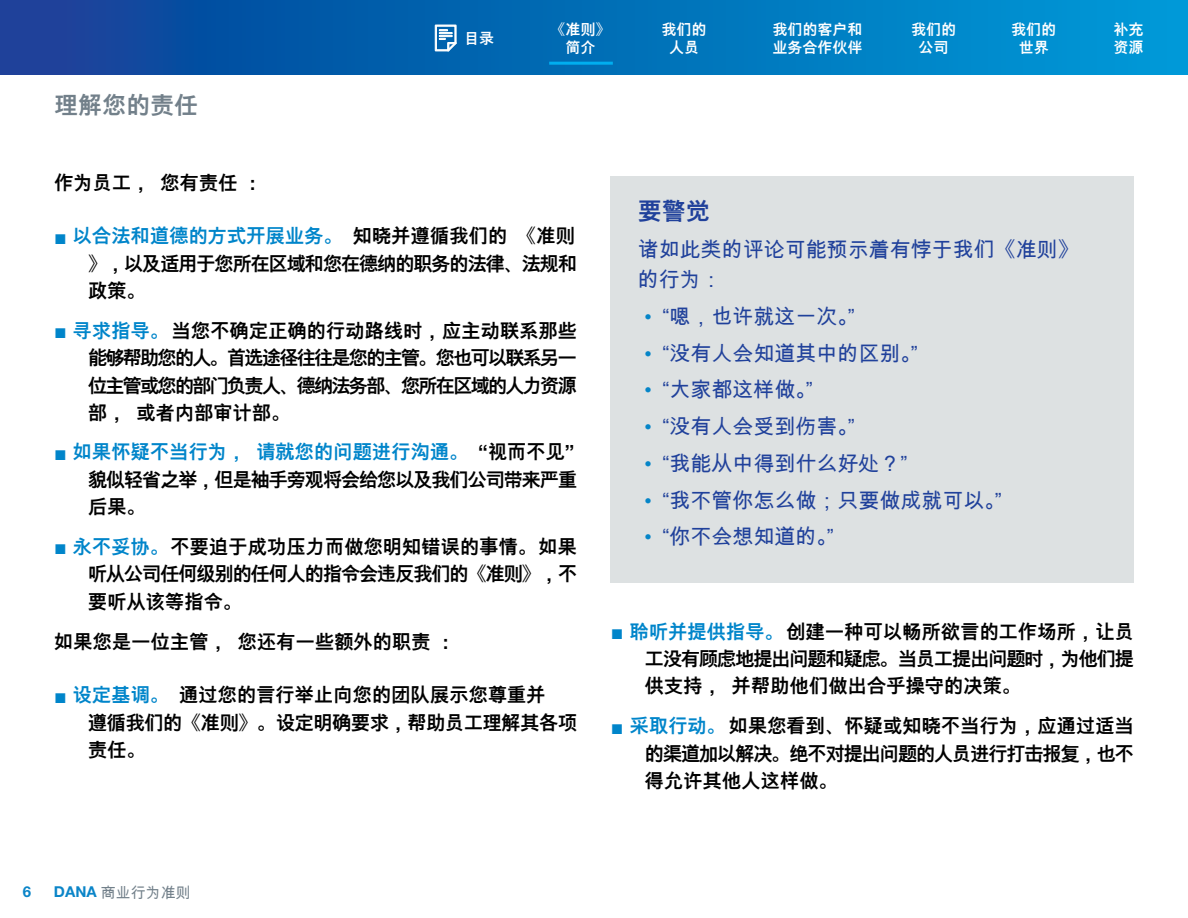
<style>
.page{position:relative;width:1188px;height:918px;background:#fff}
.page>*{position:absolute;margin:0;border:0;box-sizing:border-box;transform-origin:0 0}
.t1{font:700 24px "Arial Unicode MS";color:#72808a}
.t2{font:700 24px "Arial Unicode MS";color:#20419b}
.t3{font:21px/30px "Arial Unicode MS";color:#20419b}
.t4{font:700 19.5px/27.5px "Arial Unicode MS";letter-spacing:-.035em;color:#000;text-align:justify}
.t5{font:700 19.5px/27.5px "Arial Unicode MS";letter-spacing:-.075em;color:#000}
.t6{font:700 19.5px/27.5px "Arial Unicode MS";letter-spacing:-.01em;color:#000}
.t7{font:700 15px/18px "Arial Unicode MS";color:#fff;text-align:center}
.t8{font:15px "Arial Unicode MS";color:#72808a}
.t9{font:700 15px "Helvetica Neue LT Pro";color:#0b85c8}
.s1{font-family:"Arial";font-weight:400;font-size:21px;color:#0085ca}
.s2{color:#0085ca}
.s3{color:#0585c8}
.s4{font-family:"Helvetica Neue LT Pro";font-weight:700;color:#0b85c8}
</style>
<div class="page">
<svg style="left:0;top:0;width:1188px;height:75px;background:#036cb6"></svg>
<svg style="left:435px;top:24px;width:22px;height:28px"></svg>
<hr style="left:549px;top:62px;width:64px;height:3px;background:#00aeef">
<div style="left:611px;top:176px;width:523px;height:69px;background:#dde1e2"></div>
<div style="left:611px;top:229px;width:523px;height:96px;background:#dde1e2"></div>
<div style="left:611px;top:295px;width:523px;height:67px;background:#dde1e2"></div>
<div style="left:611px;top:332px;width:523px;height:67px;background:#dde1e2"></div>
<div style="left:611px;top:369px;width:523px;height:66px;background:#dde1e2"></div>
<div style="left:611px;top:406px;width:523px;height:66px;background:#dde1e2"></div>
<div style="left:611px;top:442px;width:523px;height:67px;background:#dde1e2"></div>
<div style="left:611px;top:479px;width:523px;height:67px;background:#dde1e2"></div>
<div style="left:611px;top:516px;width:523px;height:66px;background:#dde1e2"></div>
<p class="t1" style="left:54px;top:88px;width:145px">理解您的责任</p>
<p class="t7" style="left:464px;top:30px;width:31px">目录</p>
<p class="t7" style="left:551px;top:21px;width:61px">《准则》简介</p>
<p class="t7" style="left:662px;top:21px;width:46px">我们的人员</p>
<p class="t7" style="left:772px;top:21px;width:91px;text-align:left">我们的客户和业务合作伙伴</p>
<p class="t7" style="left:911px;top:21px;width:46px">我们的公司</p>
<p class="t7" style="left:1011px;top:21px;width:46px">我们的世界</p>
<p class="t7" style="left:1114px;top:21px;width:31px;text-align:left">补充资源</p>
<p class="t6" style="left:54px;top:170px;width:209px">作为员工，您有责任：</p>
<p class="t5" style="left:88px;top:223px;width:491px;text-indent:-34px"><span class="s1">■</span> <span class="s2">以合法和道德的方式开展业务。</span>知晓并遵循我们的《准则》，以及适用于您所在区域和您在德纳的职务的法律、法规和政策。</p>
<p class="t4" style="left:88px;top:318px;width:491px;text-indent:-34px"><span class="s1">■</span> <span class="s2">寻求指导。</span>当您不确定正确的行动路线时，应主动联系那些能够帮助您的人。首选途径往往是您的主管。您也可以联系另一位主管或您的部门负责人、德纳法务部、您所在区域的人力资源部，或者内部审计部。</p>
<p class="t5" style="left:88px;top:439px;width:491px;text-indent:-34px"><span class="s1">■</span> <span class="s2">如果怀疑不当行为，请就您的问题进行沟通。</span> “视而不见”貌似轻省之举，但是袖手旁观将会给您以及我们公司带来严重后果。</p>
<p class="t4" style="left:88px;top:534px;width:491px;text-indent:-34px"><span class="s1">■</span> <span class="s2">永不妥协。</span>不要迫于成功压力而做您明知错误的事情。如果听从公司任何级别的任何人的指令会违反我们的《准则》，不要听从该等指令。</p>
<p class="t6" style="left:54px;top:629px;width:402px">如果您是一位主管，您还有一些额外的职责：</p>
<p class="t6" style="left:88px;top:682px;width:491px;text-indent:-34px"><span class="s1">■</span> <span class="s2">设定基调。</span>通过您的言行举止向您的团队展示您尊重并<br>遵循我们的《准则》。设定明确要求，帮助员工理解其各项责任。</p>
<p class="t2" style="left:638px;top:194px;width:73px">要警觉</p>
<p class="t3" style="left:638px;top:234px;width:442px">诸如此类的评论可能预示着有悖于我们《准则》的行为：</p>
<p class="t3" style="left:645px;top:301px;width:215px"><span class="s3">•</span> “嗯，也许就这一次。”</p>
<p class="t3" style="left:645px;top:338px;width:278px"><span class="s3">•</span> “没有人会知道其中的区别。”</p>
<p class="t3" style="left:645px;top:375px;width:173px"><span class="s3">•</span> “大家都这样做。”</p>
<p class="t3" style="left:645px;top:411px;width:215px"><span class="s3">•</span> “没有人会受到伤害。”</p>
<p class="t3" style="left:645px;top:448px;width:264px"><span class="s3">•</span> “我能从中得到什么好处？”</p>
<p class="t3" style="left:645px;top:485px;width:362px"><span class="s3">•</span> “我不管你怎么做；只要做成就可以。”</p>
<p class="t3" style="left:645px;top:522px;width:194px"><span class="s3">•</span> “你不会想知道的。”</p>
<p class="t4" style="left:645px;top:619px;width:491px;text-indent:-34px"><span class="s1">■</span> <span class="s2">聆听并提供指导。</span>创建一种可以畅所欲言的工作场所，让员工没有顾虑地提出问题和疑虑。当员工提出问题时，为他们提供支持，并帮助他们做出合乎操守的决策。</p>
<p class="t4" style="left:645px;top:713px;width:491px;text-indent:-34px"><span class="s1">■</span> <span class="s2">采取行动。</span>如果您看到、怀疑或知晓不当行为，应通过适当的渠道加以解决。绝不对提出问题的人员进行打击报复，也不得允许其他人这样做。</p>
<p class="t9" style="left:23px;top:883px;width:10px">6</p>
<p class="t8" style="left:54px;top:881px;width:138px"><span class="s4">DANA</span> 商业行为准则</p>
</div>
